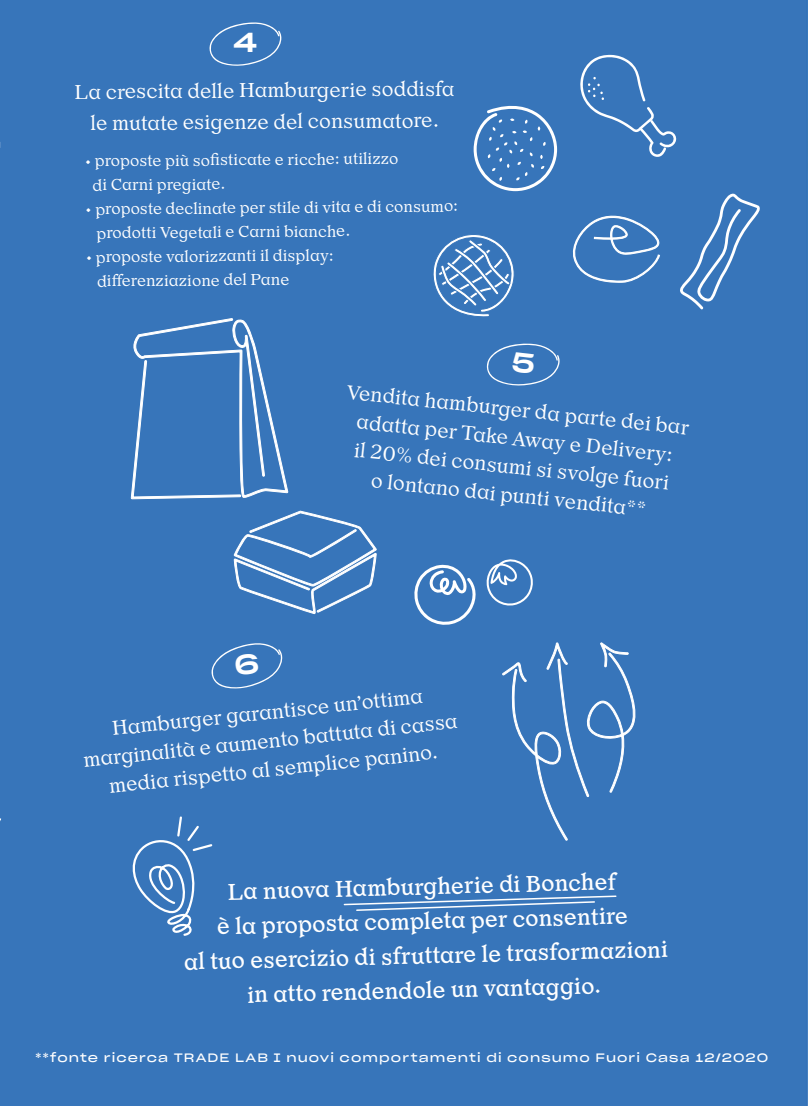
<style>
.page{position:relative;width:808px;height:1106px;background:#3775ba}
.page>*{position:absolute;margin:0;border:0;box-sizing:border-box;transform-origin:0 0}
.t1{font:27px "Sharp Grotesk Medium 25";color:#fff}
.t2{font:24px/34.5px "Or Lemmen";color:#fff;text-align:center}
.t3{font:300 21px/28.5px "Or Lemmen";color:#fff;text-align:center}
.t4{font:300 16.5px/23.4px "Or Lemmen";color:#fff}
.t5{font:12px "Sharp Grotesk Book 25";letter-spacing:.09em;color:#fff}
</style>
<div class="page">
<svg style="left:343px;top:894px;width:274px;height:17px;background:#578bc5"></svg>
<svg style="left:0;top:797px;width:2px;height:146px"></svg>
<svg style="left:208px;top:22px;width:75px;height:45px;background:#457ebe"></svg>
<svg style="left:130px;top:318px;width:247px;height:296px;background:#447ebe"></svg>
<svg style="left:501px;top:642px;width:141px;height:199px;background:#467fbf"></svg>
<svg style="left:127px;top:815px;width:87px;height:123px;background:#4c84c1"></svg>
<svg style="left:474px;top:101px;width:83px;height:90px;background:#5187c3"></svg>
<svg style="left:431px;top:230px;width:88px;height:89px;background:#598cc5"></svg>
<svg style="left:577px;top:55px;width:99px;height:102px;background:#4780bf"></svg>
<svg style="left:570px;top:213px;width:90px;height:70px;background:#5086c2"></svg>
<svg style="left:679px;top:193px;width:82px;height:116px;background:#4d84c1"></svg>
<svg style="left:413px;top:564px;width:65px;height:62px"></svg>
<svg style="left:486px;top:558px;width:48px;height:48px;background:#5e90c7"></svg>
<svg style="left:485px;top:343px;width:76px;height:43px;background:#457fbf"></svg>
<svg style="left:210px;top:642px;width:74px;height:47px;background:#457ebe"></svg>
<p class="t1" style="left:234px;top:18px;width:24px">4</p>
<p class="t3" style="left:74px;top:78px;width:382px;line-height:31.5px;rotate:-1deg">La crescita delle Hamburgerie soddisfa le mutate esigenze del consumatore.</p>
<p class="t4" style="left:92px;top:151px;width:308px;text-indent:-7px;rotate:-1deg">• proposte più sofi sticate e ricche: utilizzo di Carni pregiate.</p>
<p class="t4" style="left:96px;top:199px;width:363px;text-indent:-11px;rotate:-1deg">• proposte declinate per stile di vita e di consumo: prodotti Vegetali e Carni bianche.</p>
<p class="t4" style="left:96px;top:246px;width:239px;text-indent:-11px;rotate:-1deg">• proposte valorizzanti il display: diff erenziazione del Pane</p>
<p class="t3" style="left:348px;top:377px;width:346px;rotate:6deg">Vendita hamburger da parte dei bar adatta per Take Away e Delivery:<br>il 20% dei consumi si svolge fuori<br>o lontano dai punti vendita**</p>
<p class="t3" style="left:79px;top:717px;width:378px;rotate:-6deg">Hamburger garantisce un’ottima marginalità e aumento battuta di cassa media rispetto al semplice panino.</p>
<p class="t2" style="left:182px;top:873px;width:486px;rotate:-1deg">La nuova Hamburgherie di Bonchef<br>è la proposta completa per consentire<br>al tuo esercizio di sfruttare le trasformazioni in atto rendendole un vantaggio.</p>
<p class="t5" style="left:35px;top:1047px;width:735px">**fonte ricerca TRADE LAB I nuovi comportamenti di consumo Fuori Casa 12/2020</p>
</div>
